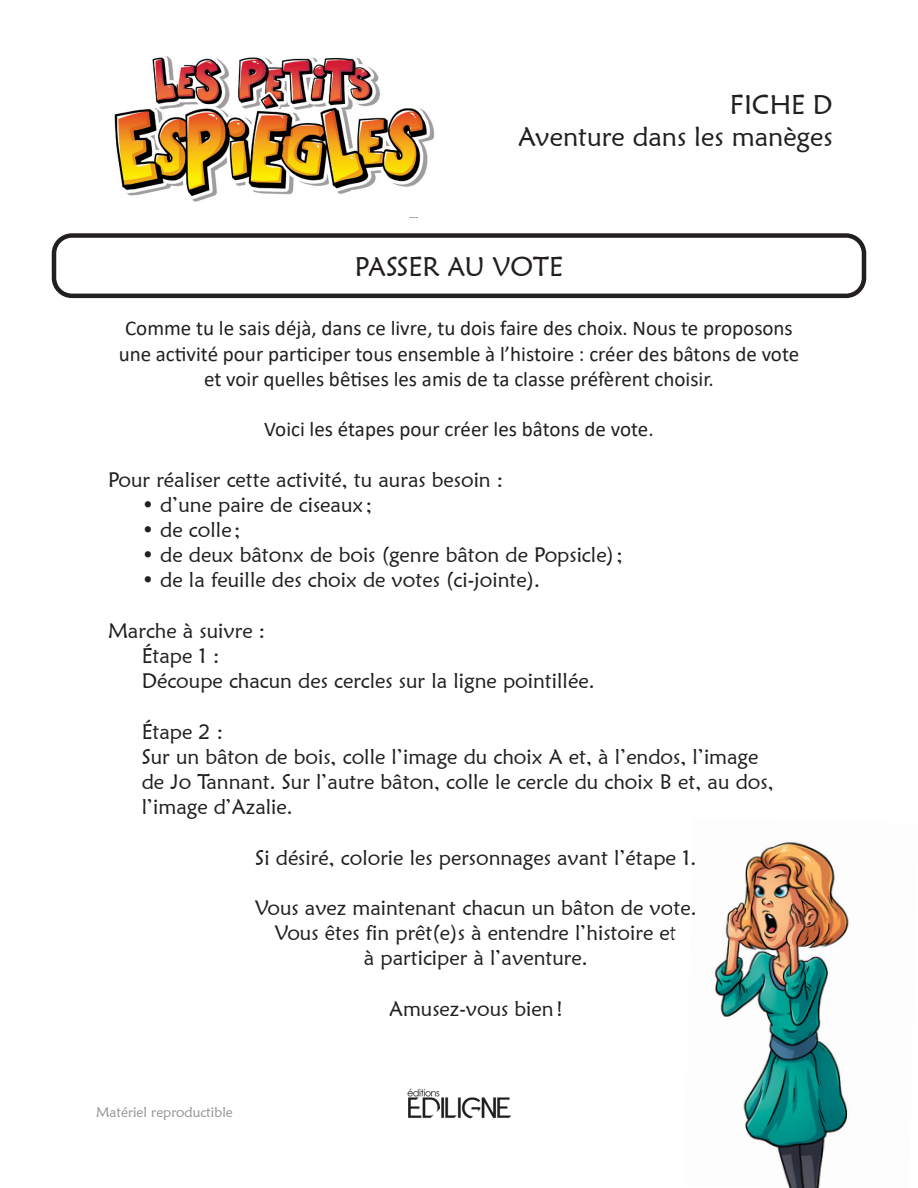
<style>
.page{position:relative;width:918px;height:1188px;background:#fff}
.page>*{position:absolute;margin:0;border:0;box-sizing:border-box;transform-origin:0 0}
.Titre{font:27px "Maiandra GD";color:#231f20}
.texte{font:21px/25.2px "Maiandra GD";color:#231f20}
.texte-2{font:21px/25.2px "Calibri";color:#231f20;text-align:center}
.t1{font:14.1px "Maiandra GD";color:#939598}
</style>
<div class="page">
<img style="left:407px;top:1088px;width:104px;height:31px">
<img style="left:114px;top:56px;width:320px;height:146px">
<div style="left:351px;top:191px;width:101px;height:26px;background:#fff"></div>
<div style="left:380px;top:188px;width:50px;height:6px;background:#fff"></div>
<svg style="left:348px;top:193px;width:3px;height:9px"></svg>
<div style="left:52px;top:233px;width:814px;height:65px;border:4px solid #231f20;border-radius:18px"></div>
<img style="left:714px;top:842px;width:135px;height:346px">
<p class="Titre" style="left:730px;top:88px;width:104px">FICHE D</p>
<p class="Titre" style="left:518px;top:120px;width:316px">Aventure dans les manèges</p>
<p class="Titre" style="left:355px;top:250px;width:210px">PASSER AU VOTE</p>
<p class="texte-2" style="left:119px;top:315px;width:682px">Comme tu le sais déjà, dans ce livre, tu dois faire des choix. Nous te proposons une activité pour participer tous ensemble à l’histoire : créer des bâtons de vote et voir quelles bêtises les amis de ta classe préfèrent choisir.</p>
<p class="texte-2" style="left:264px;top:416px;width:391px">Voici les étapes pour créer les bâtons de vote.</p>
<p class="texte" style="left:108px;top:466px;width:397px">Pour réaliser cette activité, tu auras besoin :</p>
<p class="texte" style="left:142px;top:492px;width:232px">• d’une paire de ciseaux;</p>
<p class="texte" style="left:142px;top:517px;width:100px">• de colle ;</p>
<p class="texte" style="left:142px;top:542px;width:483px">• de deux bâtonx de bois (genre bâton de Popsicle);</p>
<p class="texte" style="left:142px;top:567px;width:400px">• de la feuille des choix de votes (ci-jointe).</p>
<p class="texte" style="left:108px;top:618px;width:159px">Marche à suivre :</p>
<p class="texte" style="left:142px;top:643px;width:79px">Étape 1 :</p>
<p class="texte" style="left:142px;top:668px;width:454px">Découpe chacun des cercles sur la ligne pointillée.</p>
<p class="texte" style="left:142px;top:718px;width:83px">Étape 2 :</p>
<p class="texte" style="left:142px;top:744px;width:633px">Sur un bâton de bois, colle l’image du choix A et, à l’endos, l’image de Jo Tannant. Sur l’autre bâton, colle le cercle du choix B et, au dos, l’image d’Azalie.</p>
<p class="texte" style="left:255px;top:844px;width:443px">Si désiré, colorie les personnages avant l’étape 1.</p>
<p class="texte" style="left:255px;top:895px;width:443px;text-align:center">Vous avez maintenant chacun un bâton de vote.<br>Vous êtes fin prêt(e)s à entendre l’histoire et</p>
<p class="texte" style="left:364px;top:945px;width:225px">à participer à l’aventure.</p>
<p class="texte" style="left:389px;top:996px;width:175px">Amusez-vous bien!</p>
<p class="t1" style="left:96px;top:1104px;width:138px">Matériel reproductible</p>
</div>
